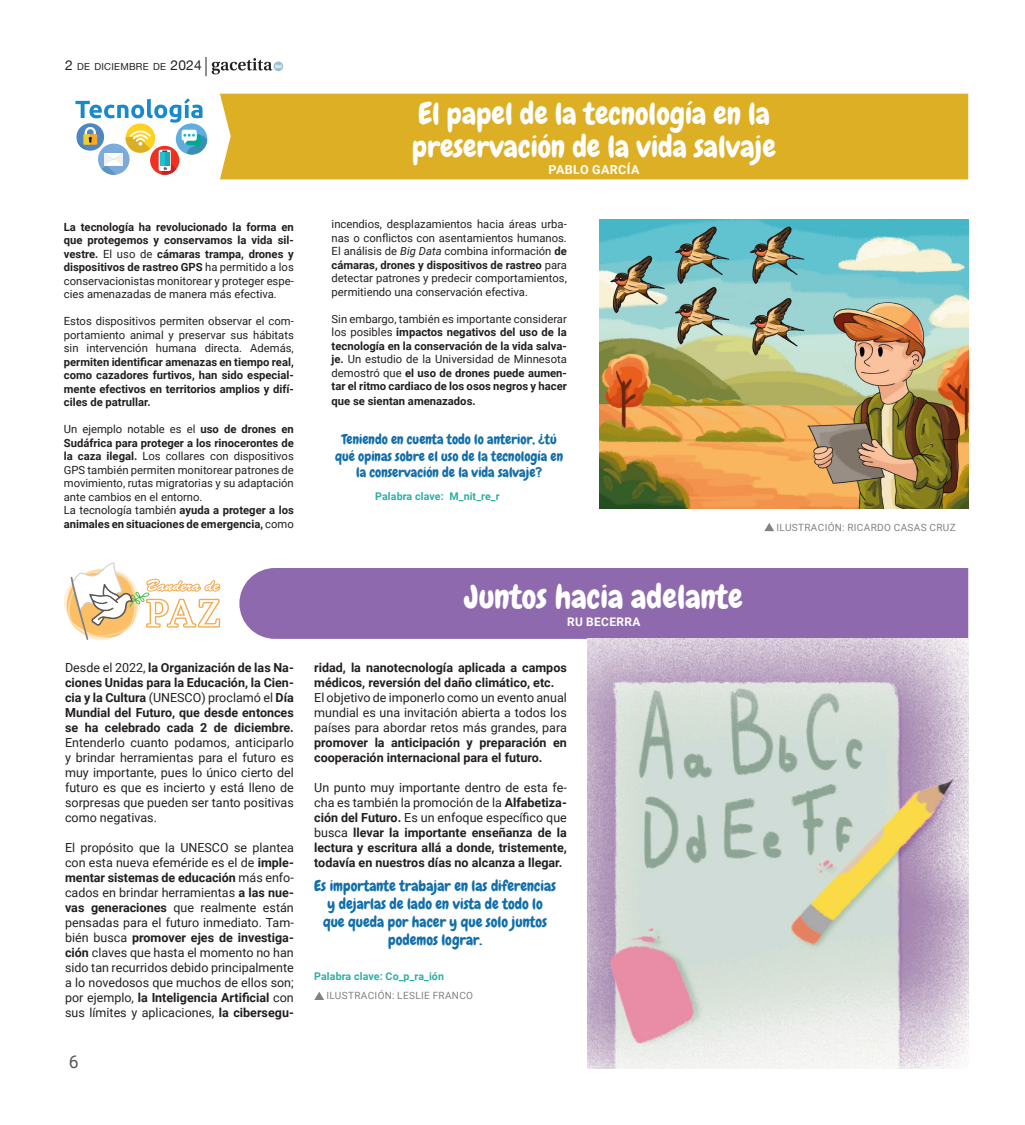
<style>
.page{position:relative;width:1025px;height:1125px;background:#fff}
.page>*{position:absolute;margin:0;border:0;box-sizing:border-box;transform-origin:0 0}
.Títulos{font:32.5px "Chewy";color:#fff}
.Títulos-2{font:30px/32.5px "Chewy";color:#fff}
.t1{font:17.5px "Roboto";color:#57585a}
.Que_no_te_lo_cuenten{font:15px/18px "Chewy";color:#126faa;text-align:center}
.Que_no_te_lo_cuenten-2{font:13.75px/16.5px "Chewy";color:#136ea9;text-align:center}
.Básico-JUSTIFICADO{font:12.5px/15px "Roboto";color:#231f20;text-align:justify}
.Básico-JUSTIFICADO-2{font:700 12.5px/15px "Roboto";color:#231f20}
.AUTOR{font:700 12.5px "Roboto";letter-spacing:.035em;color:#fff}
.AUTOR-2{font:700 11.88px "Roboto";letter-spacing:.035em;color:#fff}
.Básico-SS{font:700 11.25px/13.5px "Roboto";color:#231f20;text-align:justify}
.Básico-SS-2{font:11.25px/13.5px "Roboto";color:#231f20;text-align:justify}
.Palab-CLAV{font:700 10.62px "Roboto";letter-spacing:.01em;color:#2daea5}
.CREDITO{font:10px "Roboto";letter-spacing:.035em;color:#808285}
.t2{font:9.62px "Helvetica Neue";letter-spacing:.03em;color:#231f20}
.s1{font-size:13.75px}
.s2{font-weight:400}
.s3{font-weight:700}
.s4{font-style:italic}
</style>
<div class="page">
<div style="left:239px;top:568px;width:728px;height:71px;background:#8e69ae"></div>
<svg style="left:206px;top:57px;width:75px;height:19px"></svg>
<div style="left:220px;top:94px;width:747px;height:85px;background:#ddaf25"></div>
<svg style="left:75px;top:98px;width:132px;height:77px"></svg>
<svg style="left:764px;top:523px;width:10px;height:8px"></svg>
<svg style="left:64px;top:562px;width:156px;height:79px"></svg>
<img style="left:599px;top:220px;width:368px;height:289px">
<svg style="left:314px;top:992px;width:10px;height:8px"></svg>
<img style="left:587px;top:639px;width:380px;height:429px">
<p class="t2" style="left:65px;top:59px;width:138px"><span class="s1">2</span> DE DICIEMBRE DE <span class="s1">2024</span></p>
<p class="Básico-SS" style="left:64px;top:219px;width:231px">La tecnología ha revolucionado la forma en que protegemos y conservamos la vida sil&shy;vestre. <span class="s2">El uso de</span> cámaras trampa, drones y dispositivos de rastreo GPS <span class="s2">ha permitido a los conservacionistas monitorear y proteger espe&shy;cies amenazadas de manera más efectiva.</span></p>
<p class="Básico-SS" style="left:64px;top:314px;width:231px"><span class="s2">Estos dispositivos permiten observar el com&shy;portamiento animal y preservar sus hábitats sin intervención humana directa. Además, </span>permiten identificar amenazas en tiempo real, como cazadores furtivos, han sido especial&shy;mente efectivos en territorios amplios y difí&shy;ciles de patrullar.</p>
<p class="Básico-SS-2" style="left:64px;top:422px;width:231px">Un ejemplo notable es el <span class="s3">uso de drones en Sudáfrica para proteger a los rinocerontes de la caza ilegal.</span> Los collares con dispositivos GPS también permiten monitorear patrones de movimiento, rutas migratorias y su adaptación ante cambios en el entorno.</p>
<p class="Básico-SS" style="left:64px;top:503px;width:231px"><span class="s2">La tecnología también</span> ayuda a proteger a los animales en situaciones de emergencia, <span class="s2">como</span></p>
<p class="Títulos-2" style="left:412px;top:98px;width:365px">El papel de la tecnología en la preservación de la vida salvaje</p>
<p class="AUTOR" style="left:548px;top:161px;width:92px">PABLO GARCÍA</p>
<p class="Básico-SS-2" style="left:331px;top:217px;width:237px">incendios, desplazamientos hacia áreas urba&shy;nas o conflictos con asentamientos humanos.<br>El análisis de <span class="s4">Big Data</span> combina información <span class="s3">de cámaras, drones y dispositivos de rastreo</span> para detectar patrones y predecir comportamientos, permitiendo una conservación efectiva.</p>
<p class="Básico-SS" style="left:331px;top:311px;width:237px"><span class="s2">Sin embargo, también es importante considerar los posibles</span> impactos negativos del uso de la tecnología en la conservación de la vida salva&shy;je. <span class="s2">Un estudio de la Universidad de Minnesota demostró que</span> el uso de drones puede aumen&shy;tar el ritmo cardiaco de los osos negros y hacer</p>
<p class="Básico-SS" style="left:331px;top:394px;width:145px">que se sientan amenazados.</p>
<p class="Que_no_te_lo_cuenten-2" style="left:335px;top:431px;width:229px">Teniendo en cuenta todo lo anterior, ¿tú qué opinas sobre el uso de la tecnología en la conservación de la vida salvaje?</p>
<p class="Palab-CLAV" style="left:375px;top:489px;width:126px">Palabra clave: M_nit_re_r</p>
<p class="CREDITO" style="left:776px;top:520px;width:181px">ILUSTRACIÓN: RICARDO CASAS CRUZ</p>
<p class="Básico-JUSTIFICADO" style="left:65px;top:659px;width:230px">Desde el 2022, <span class="s3">la Organización de las Na&shy;ciones Unidas para la Educación, la Cien&shy;cia y la Cultura</span> (UNESCO) proclamó el <span class="s3">Día Mundial del Futuro, que desde entonces se ha celebrado cada 2 de diciembre.<br></span>Entenderlo cuanto podamos, anticiparlo y brindar herramientas para el futuro es muy importante, pues lo único cierto del futuro es que es incierto y está lleno de sorpresas que pueden ser tanto positivas como negativas.</p>
<p class="Básico-JUSTIFICADO" style="left:65px;top:839px;width:230px">El propósito que la UNESCO se plantea con esta nueva efeméride es el de <span class="s3">imple&shy;mentar sistemas de educación</span> más enfo&shy;cados en brindar herramientas <span class="s3">a las nue&shy;vas generaciones</span> que realmente están pensadas para el futuro inmediato. Tam&shy;bién busca <span class="s3">promover ejes de investiga&shy;ción</span> claves que hasta el momento no han sido tan recurridos debido principalmente a lo novedosos que muchos de ellos son; por ejemplo, <span class="s3">la Inteligencia Artificial</span> con sus límites y aplicaciones, <span class="s3">la cibersegu-</span></p>
<h3 class="t1" style="left:69px;top:1050px;width:11px">6</h3>
<p class="Títulos" style="left:464px;top:576px;width:279px">Juntos hacia adelante</p>
<p class="AUTOR-2" style="left:567px;top:613px;width:75px">RU BECERRA</p>
<p class="Básico-JUSTIFICADO-2" style="left:314px;top:659px;width:254px">ridad, la nanotecnología aplicada a campos médicos, reversión del daño climático, etc.</p>
<p class="Básico-JUSTIFICADO" style="left:314px;top:689px;width:254px">El objetivo de imponerlo como un evento anual mundial es una invitación abierta a todos los países para abordar retos más grandes, para <span class="s3">promover la anticipación y preparación en cooperación internacional para el futuro.</span></p>
<p class="Básico-JUSTIFICADO-2" style="left:314px;top:779px;width:254px;text-align:justify"><span class="s2">Un punto muy importante dentro de esta fe&shy;cha es también la promoción de la</span> Alfabetiza&shy;ción del Futuro. <span class="s2">Es un enfoque específico que busca</span> llevar la importante enseñanza de la lectura y escritura allá a donde, tristemente, todavía en nuestros días no alcanza a llegar.</p>
<p class="Que_no_te_lo_cuenten" style="left:314px;top:877px;width:243px">Es importante trabajar en las diferencias y dejarlas de lado en vista de todo lo<br>que queda por hacer y que solo juntos podemos lograr.</p>
<p class="Palab-CLAV" style="left:314px;top:969px;width:131px">Palabra clave: Co_p_ra_ión</p>
<p class="CREDITO" style="left:326px;top:989px;width:148px">ILUSTRACIÓN: LESLIE FRANCO</p>
</div>
